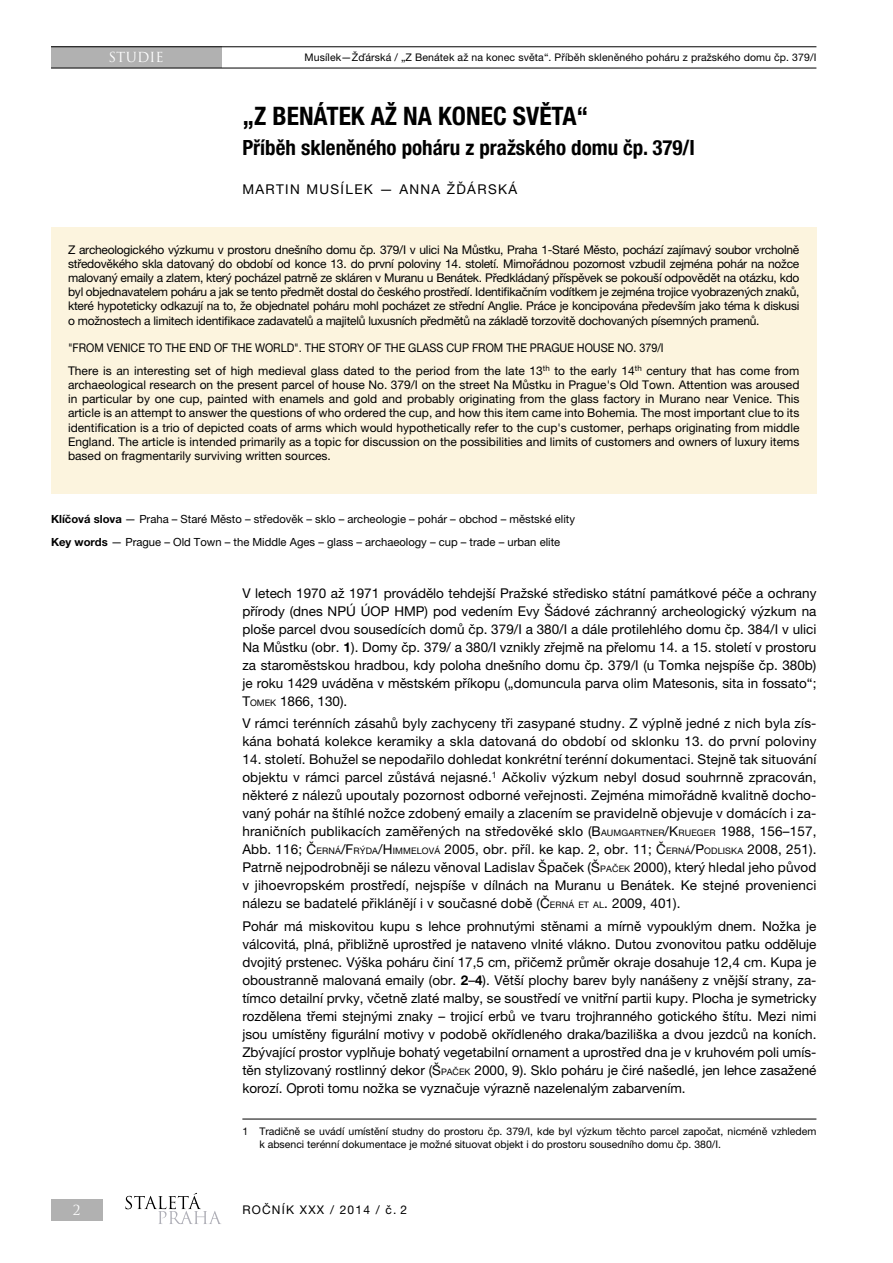
<style>
.page{position:relative;width:893px;height:1263px;background:#fff}
.page>*{position:absolute;margin:0;border:0;box-sizing:border-box;transform-origin:0 0}
.t1{font:700 condensed 25.5px "Helvetica Neue LT Pro";color:#000}
.t2{font:700 condensed 21px "Helvetica Neue LT Pro";color:#000}
.t3{font:13.5px/18px "Helvetica Neue LT Pro";letter-spacing:.01em;color:#000;text-align:justify}
.t4{font:13.5px "Helvetica Neue LT Pro";letter-spacing:.1em;color:#000}
.t5{font:13.5px "Trajan Pro";letter-spacing:.01em;color:#fff}
.t6{font:12px/14.2px "Helvetica Neue LT Pro";color:#000;text-align:justify}
.t7{font:12px/22.8px "Helvetica Neue LT Pro";color:#000;scale:.9 1}
.t8{font:12px "Helvetica Neue LT Pro";letter-spacing:.1em;color:#000}
.t9{font:11.25px/22.2px "Helvetica Neue LT Pro";color:#000}
.t10{font:10.5px/13.5px "Helvetica Neue LT Pro";color:#000}
.s1{font-weight:700}
.s2{font-family:"Helvetica Neue LT Pro Roman SC666"}
.s3{font-family:"Helvetica Neue LT Pro Roman SC666";font-size:9px}
</style>
<div class="page">
<div style="left:51px;top:47px;width:170px;height:21px;background:#b1b1b1"></div>
<div style="left:51px;top:1199px;width:51px;height:21px;background:#b1b1b1"></div>
<hr style="left:51px;top:46px;width:765px;height:1px;background:#000">
<hr style="left:51px;top:68px;width:765px;height:1px;background:#000">
<svg style="left:125px;top:1193px;width:96px;height:31px"></svg>
<div style="left:51px;top:228px;width:765px;height:266px;background:#fcf4de"></div>
<hr style="left:242px;top:1119px;width:574px;height:1px;background:#000">
<p class="t5" style="left:108px;top:49px;width:57px">STUDIE</p>
<p class="t10" style="left:305px;top:51px;width:513px">Musílek—Žďárská / „Z Benátek až na konec světa“. Příběh skleněného poháru z pražského domu čp. 379/I</p>
<h1 class="t1" style="left:242px;top:100px;width:348px">„Z BENÁTEK AŽ NA KONEC SVĚTA“</h1>
<h2 class="t2" style="left:242px;top:134px;width:454px">Příběh skleněného poháru z pražského domu čp. 379/I</h2>
<p class="t4" style="left:242px;top:181px;width:276px">MARTIN MUSÍLEK — ANNA ŽĎÁRSKÁ</p>
<p class="t6" style="left:68px;top:242px;width:733px">Z archeologického výzkumu v prostoru dnešního domu čp. 379/I v ulici Na Můstku, Praha 1-Staré Město, pochází zajímavý soubor vrcholně středověkého skla datovaný do období od konce 13. do první poloviny 14. století. Mimořádnou pozornost vzbudil zejména pohár na nožce malovaný emaily a zlatem, který pocházel patrně ze skláren v Muranu u Benátek. Předkládaný příspěvek se pokouší odpovědět na otázku, kdo byl objednavatelem poháru a jak se tento předmět dostal do českého prostředí. Identifikačním vodítkem je zejména trojice vyobrazených znaků, které hypoteticky odkazují na to, že objednatel poháru mohl pocházet ze střední Anglie. Práce je koncipována především jako téma k diskusi o možnostech a limitech identifikace zadavatelů a majitelů luxusních předmětů na základě torzovitě dochovaných písemných pramenů.</p>
<p class="t7" style="left:68px;top:336px;width:814px">"FROM VENICE TO THE END OF THE WORLD". THE STORY OF THE GLASS CUP FROM THE PRAGUE HOUSE NO. 379/I<br>There is an interesting set of high medieval glass dated to the period from the late 13<sup>th</sup> to the early 14<sup>th</sup> century that has come from</p>
<p class="t6" style="left:68px;top:377px;width:733px">archaeological research on the present parcel of house No. 379/I on the street Na Můstku in Prague's Old Town. Attention was aroused in particular by one cup, painted with enamels and gold and probably originating from the glass factory in Murano near Venice. This article is an attempt to answer the questions of who ordered the cup, and how this item came into Bohemia. The most important clue to its identification is a trio of depicted coats of arms which would hypothetically refer to the cup's customer, perhaps originating from middle England. The article is intended primarily as a topic for discussion on the possibilities and limits of customers and owners of luxury items based on fragmentarily surviving written sources.</p>
<p class="t9" style="left:51px;top:508px;width:526px"><span class="s1">Klíčová slova</span> — Praha – Staré Město – středověk – sklo – archeologie – pohár – obchod – městské elity<br><span class="s1">Key words</span> — Prague – Old Town – the Middle Ages – glass – archaeology – cup – trade – urban elite</p>
<p class="t5" style="left:73px;top:1201px;width:9px">2</p>
<p class="t3" style="left:242px;top:584px;width:576px">V letech 1970 až 1971 provádělo tehdejší Pražské středisko státní památkové péče a ochrany přírody (dnes NPÚ ÚOP HMP) pod vedením Evy Šádové záchranný archeologický výzkum na ploše parcel dvou sousedících domů čp. 379/I a 380/I a dále protilehlého domu čp. 384/I v ulici Na Můstku (obr. <span class="s1">1</span>). Domy čp. 379/ a 380/I vznikly zřejmě na přelomu 14. a 15. století v prostoru za staroměstskou hradbou, kdy poloha dnešního domu čp. 379/I (u Tomka nejspíše čp. 380b) je roku 1429 uváděna v městském příkopu („domuncula parva olim Matesonis, sita in fossato“; <span class="s2">T</span><span class="s3">OMEK</span> 1866, 130).</p>
<p class="t3" style="left:242px;top:714px;width:576px">V rámci terénních zásahů byly zachyceny tři zasypané studny. Z výplně jedné z nich byla zís&shy;kána bohatá kolekce keramiky a skla datovaná do období od sklonku 13. do první poloviny</p>
<p class="t3" style="left:242px;top:750px;width:576px">14. století. Bohužel se nepodařilo dohledat konkrétní terénní dokumentaci. Stejně tak situování objektu v rámci parcel zůstává nejasné.<sup>1</sup> Ačkoliv výzkum nebyl dosud souhrnně zpracován, některé z nálezů upoutaly pozornost odborné veřejnosti. Zejména mimořádně kvalitně docho&shy;vaný pohár na štíhlé nožce zdobený emaily a zlacením se pravidelně objevuje v domácích i za&shy;hraničních publikacích zaměřených na středověké sklo (<span class="s2">B</span><span class="s3">AUMGARTNER</span><span class="s2">/K</span><span class="s3">RUEGER</span> 1988, 156–157, Abb. 116; <span class="s2">Č</span><span class="s3">ERNÁ</span><span class="s2">/F</span><span class="s3">RÝDA</span><span class="s2">/H</span><span class="s3">IMMELOVÁ</span> 2005, obr. příl. ke kap. 2, obr. 11; <span class="s2">Č</span><span class="s3">ERNÁ</span><span class="s2">/P</span><span class="s3">ODLISKA</span> 2008, 251).<br>Patrně nejpodrobněji se nálezu věnoval Ladislav Špaček (<span class="s2">Š</span><span class="s3">PAČEK</span> 2000), který hledal jeho původ v jihoevropském prostředí, nejspíše v dílnách na Muranu u Benátek. Ke stejné provenienci nálezu se badatelé přiklánějí i v současné době (<span class="s2">Č</span><span class="s3">ERNÁ ET AL</span><span class="s2">.</span> 2009, 401).</p>
<p class="t3" style="left:242px;top:916px;width:576px">Pohár má miskovitou kupu s lehce prohnutými stěnami a mírně vypouklým dnem. Nožka je válcovitá, plná, přibližně uprostřed je nataveno vlnité vlákno. Dutou zvonovitou patku odděluje dvojitý prstenec. Výška poháru činí 17,5 cm, přičemž průměr okraje dosahuje 12,4 cm. Kupa je oboustranně malovaná emaily (obr. <span class="s1">2</span>–<span class="s1">4</span>). Větší plochy barev byly nanášeny z vnější strany, za&shy;tímco detailní prvky, včetně zlaté malby, se soustředí ve vnitřní partii kupy. Plocha je symetricky rozdělena třemi stejnými znaky – trojicí erbů ve tvaru trojhranného gotického štítu. Mezi nimi jsou umístěny figurální motivy v podobě okřídleného draka/baziliška a dvou jezdců na koních.<br>Zbývající prostor vyplňuje bohatý vegetabilní ornament a uprostřed dna je v kruhovém poli umís&shy;těn stylizovaný rostlinný dekor (<span class="s2">Š</span><span class="s3">PAČEK</span> 2000, 9). Sklo poháru je čiré našedlé, jen lehce zasažené korozí. Oproti tomu nožka se vyznačuje výrazně nazelenalým zabarvením.</p>
<p class="t10" style="left:259px;top:1124px;width:558px;text-indent:-17px">1 Tradičně se uvádí umístění studny do prostoru čp. 379/I, kde byl výzkum těchto parcel započat, nicméně vzhledem k absenci terénní dokumentace je možné situovat objekt i do prostoru sousedního domu čp. 380/I.</p>
<p class="t8" style="left:242px;top:1203px;width:166px">ROČNÍK XXX / 2014 / č. 2</p>
</div>
